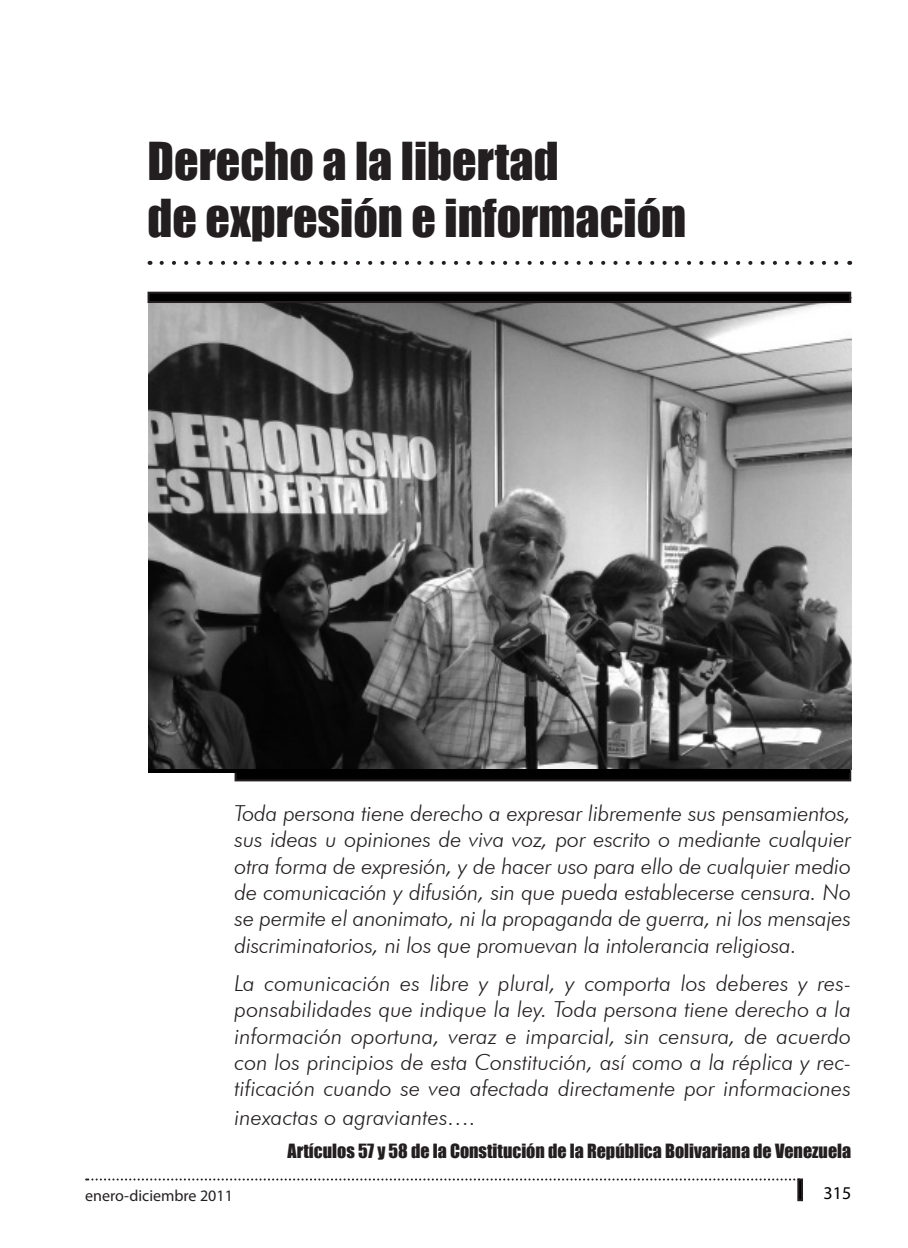
<style>
.page{position:relative;width:908px;height:1248px;background:#fff}
.page>*{position:absolute;margin:0;border:0;box-sizing:border-box;transform-origin:0 0}
.TITULO{font:48px/57.6px "Impact";color:#231f20}
.Epígrafe{font:italic 300 22px/26.4px "Futura BT";color:#231f20;text-align:justify}
.firma_epígrafe{font:18px "Impact";color:#231f20}
.Párrafo{font:18px "Myriad Pro";color:#000}
.t1{font:16px "Myriad Pro";color:#231f20}
</style>
<div class="page">
<svg style="left:86px;top:1178px;width:710px;height:2px"></svg>
<div style="left:797px;top:1178px;width:5px;height:22px;border:2px solid #231f20"></div>
<img style="left:148px;top:303px;width:702px;height:466px">
<svg style="left:161px;top:261px;width:678px;height:4px"></svg>
<div style="left:148px;top:292px;width:701px;height:10px;background:#000"></div>
<div style="left:147px;top:291px;width:703px;height:12px;border:2px solid #231f20"></div>
<div style="left:235px;top:771px;width:614px;height:9px;background:#000"></div>
<div style="left:234px;top:770px;width:616px;height:11px;border:2px solid #231f20"></div>
<hr style="left:148px;top:769px;width:701px;height:4px;background:#000">
<p class="TITULO" style="left:147px;top:131px;width:540px">Derecho a la libertad<br>de expresión e información</p>
<p class="Epígrafe" style="left:234px;top:799px;width:618px">Toda persona tiene derecho a expresar libremente sus pensamientos, sus ideas u opiniones de viva voz, por escrito o mediante cualquier otra forma de expresión, y de hacer uso para ello de cualquier medio de comunicación y difusión, sin que pueda establecerse censura. No se permite el anonimato, ni la propaganda de guerra, ni los mensajes discriminatorios, ni los que promuevan la intolerancia religiosa.</p>
<p class="Epígrafe" style="left:234px;top:969px;width:618px">La comunicación es libre y plural, y comporta los deberes y res&shy;ponsabilidades que indique la ley. Toda persona tiene derecho a la información oportuna, veraz e imparcial, sin censura, de acuerdo con los principios de esta Constitución, así como a la réplica y rec&shy;tificación cuando se vea afectada directamente por informaciones</p>
<p class="Epígrafe" style="left:234px;top:1103px;width:243px">inexactas o agraviantes….</p>
<p class="firma_epígrafe" style="left:287px;top:1136px;width:565px">Artículos 57 y 58 de la Constitución de la República Bolivariana de Venezuela</p>
<p class="t1" style="left:85px;top:1185px;width:149px">enero-diciembre 2011</p>
<p class="Párrafo" style="left:823px;top:1181px;width:29px">315</p>
</div>
